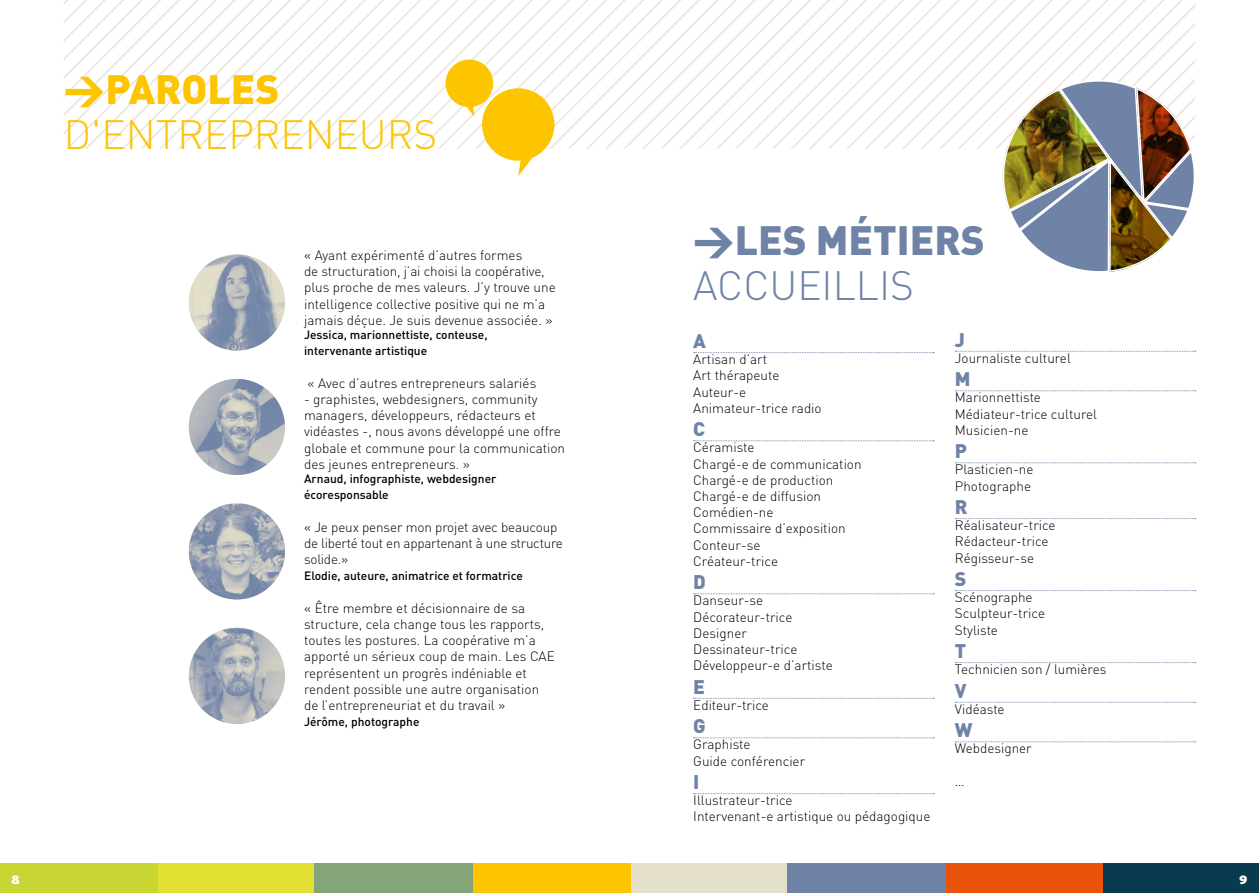
<style>
.page{position:relative;width:1259px;height:893px;background:#fff}
.page>*{position:absolute;margin:0;border:0;box-sizing:border-box;transform-origin:0 0}
.t1{font:300 40.5px "DIN";color:#fdc500}
.t2{font:900 40.5px "DIN";color:#6f83a6}
.t3{font:300 40.5px "DIN";color:#6f83a6}
.t4{font:900 40.5px "DIN";color:#fdc500}
.t5{font:900 19.5px "DIN";color:#6f83a6}
.t6{font:300 13.5px/16.2px "DIN";color:#000}
.t7{font:300 13.5px/16.2px "DIN";letter-spacing:-.02em;color:#000}
.t8{font:500 12px/16.2px "DIN";color:#000}
.t9{font:12px "Verb Ultra";color:#fff}
</style>
<div class="page">
<div style="left:1102px;top:864px;width:157px;height:29px;background:#093a50"></div>
<div style="left:629px;top:864px;width:158px;height:29px;background:#e4e0c9"></div>
<div style="left:944px;top:864px;width:158px;height:29px;background:#e9540d"></div>
<div style="left:472px;top:864px;width:158px;height:29px;background:#fdc500"></div>
<div style="left:157px;top:864px;width:158px;height:29px;background:#e2e033"></div>
<div style="left:787px;top:864px;width:158px;height:29px;background:#6f83a6"></div>
<div style="left:314px;top:864px;width:159px;height:29px;background:#83a579"></div>
<div style="left:0;top:864px;width:158px;height:29px;background:#c9d533"></div>
<svg style="left:64px;top:0;width:343px;height:149px"></svg>
<svg style="left:407px;top:0;width:788px;height:149px"></svg>
<svg style="left:693px;top:352px;width:241px;height:1px"></svg>
<svg style="left:693px;top:440px;width:241px;height:1px"></svg>
<svg style="left:693px;top:593px;width:241px;height:1px"></svg>
<svg style="left:693px;top:698px;width:241px;height:1px"></svg>
<svg style="left:693px;top:737px;width:241px;height:1px"></svg>
<svg style="left:693px;top:793px;width:241px;height:1px"></svg>
<svg style="left:955px;top:351px;width:240px;height:1px"></svg>
<svg style="left:955px;top:390px;width:240px;height:1px"></svg>
<svg style="left:955px;top:462px;width:240px;height:1px"></svg>
<svg style="left:955px;top:518px;width:240px;height:1px"></svg>
<svg style="left:955px;top:590px;width:240px;height:1px"></svg>
<svg style="left:955px;top:662px;width:240px;height:1px"></svg>
<svg style="left:955px;top:702px;width:240px;height:1px"></svg>
<svg style="left:955px;top:741px;width:240px;height:1px"></svg>
<div style="left:482px;top:88px;width:72px;height:73px;background:#fdc500;border-radius:50%"></div>
<svg style="left:518px;top:157px;width:16px;height:19px"></svg>
<div style="left:445px;top:60px;width:48px;height:47px;background:#fdc500;border-radius:50%"></div>
<svg style="left:464px;top:106px;width:10px;height:11px"></svg>
<svg style="left:1002px;top:79px;width:193px;height:193px"></svg>
<img style="left:189px;top:254px;width:96px;height:97px;border-radius:48px">
<img style="left:189px;top:379px;width:96px;height:96px;border-radius:48px">
<img style="left:189px;top:503px;width:96px;height:96px;border-radius:48px">
<img style="left:189px;top:628px;width:96px;height:96px;border-radius:48px">
<h1 class="t4" style="left:64px;top:62px;width:217px">&gt;PAROLES</h1>
<h1 class="t1" style="left:64px;top:109px;width:375px">D'ENTREPRENEURS</h1>
<p class="t6" style="left:304px;top:247px;width:253px">« Ayant expérimenté d’autres formes<br>de structuration, j’ai choisi la coopérative, plus proche de mes valeurs. J’y trouve une intelligence collective positive qui ne m’a jamais déçue. Je suis devenue associée. »</p>
<p class="t8" style="left:304px;top:326px;width:185px">Jessica, marionnettiste, conteuse, intervenante artistique</p>
<p class="t6" style="left:307px;top:375px;width:230px">« Avec d’autres entrepreneurs salariés</p>
<p class="t6" style="left:304px;top:391px;width:262px">- graphistes, webdesigners, community managers, développeurs, rédacteurs et vidéastes -, nous avons développé une offre globale et commune pour la communication des jeunes entrepreneurs. »</p>
<p class="t8" style="left:304px;top:470px;width:194px">Arnaud, infographiste, webdesigner écoresponsable</p>
<p class="t7" style="left:304px;top:519px;width:260px">« Je peux penser mon projet avec beaucoup de liberté tout en appartenant à une structure solide.»</p>
<p class="t8" style="left:304px;top:568px;width:220px">Elodie, auteure, animatrice et formatrice</p>
<p class="t6" style="left:304px;top:600px;width:252px">« Être membre et décisionnaire de sa structure, cela change tous les rapports, toutes les postures. La coopérative m’a apporté un sérieux coup de main. Les CAE représentent un progrès indéniable et rendent possible une autre organisation de l’entrepreneuriat et du travail »</p>
<p class="t8" style="left:304px;top:713px;width:117px">Jérôme, photographe</p>
<h1 class="t2" style="left:693px;top:213px;width:293px">&gt;LES MÉTIERS</h1>
<h1 class="t3" style="left:693px;top:260px;width:222px">ACCUEILLIS</h1>
<h2 class="t5" style="left:955px;top:326px;width:12px">J</h2>
<p class="t6" style="left:955px;top:350px;width:117px">Journaliste culturel</p>
<h2 class="t5" style="left:955px;top:366px;width:17px">M</h2>
<p class="t6" style="left:955px;top:389px;width:144px">Marionnettiste<br>Médiateur-trice culturel<br>Musicien-ne</p>
<h2 class="t5" style="left:955px;top:438px;width:14px">P</h2>
<p class="t6" style="left:955px;top:461px;width:80px">Plasticien-ne<br>Photographe</p>
<h2 class="t5" style="left:955px;top:494px;width:14px">R</h2>
<p class="t6" style="left:955px;top:517px;width:102px">Réalisateur-trice<br>Rédacteur-trice<br>Régisseur-se</p>
<h2 class="t5" style="left:955px;top:566px;width:13px">S</h2>
<p class="t6" style="left:955px;top:589px;width:92px">Scénographe<br>Sculpteur-trice<br>Styliste</p>
<h2 class="t5" style="left:955px;top:638px;width:13px">T</h2>
<p class="t6" style="left:955px;top:661px;width:153px">Technicien son / lumières</p>
<h2 class="t5" style="left:955px;top:677px;width:13px">V</h2>
<p class="t6" style="left:955px;top:701px;width:51px">Vidéaste</p>
<h2 class="t5" style="left:955px;top:717px;width:19px">W</h2>
<p class="t6" style="left:955px;top:740px;width:78px">Webdesigner</p>
<p class="t6" style="left:955px;top:773px;width:11px">…</p>
<h2 class="t5" style="left:693px;top:328px;width:14px">A</h2>
<p class="t6" style="left:693px;top:351px;width:130px">Artisan d’art<br>Art thérapeute<br>Auteur-e<br>Animateur-trice radio</p>
<h2 class="t5" style="left:693px;top:416px;width:13px">C</h2>
<p class="t6" style="left:693px;top:439px;width:170px">Céramiste<br>Chargé-e de communication<br>Chargé-e de production<br>Chargé-e de diffusion<br>Comédien-ne<br>Commissaire d’exposition<br>Conteur-se<br>Créateur-trice</p>
<h2 class="t5" style="left:693px;top:569px;width:14px">D</h2>
<p class="t6" style="left:693px;top:592px;width:141px">Danseur-se<br>Décorateur-trice<br>Designer<br>Dessinateur-trice<br>Développeur-e d’artiste</p>
<h2 class="t5" style="left:693px;top:673px;width:13px">E</h2>
<p class="t6" style="left:693px;top:697px;width:77px">Editeur-trice</p>
<h2 class="t5" style="left:693px;top:713px;width:14px">G</h2>
<p class="t6" style="left:693px;top:736px;width:113px">Graphiste<br>Guide conférencier</p>
<h2 class="t5" style="left:693px;top:769px;width:8px">I</h2>
<p class="t6" style="left:693px;top:792px;width:239px">Illustrateur-trice<br>Intervenant-e artistique ou pédagogique</p>
<p class="t9" style="left:12px;top:872px;width:10px">8</p>
<p class="t9" style="left:1239px;top:872px;width:9px">9</p>
</div>
